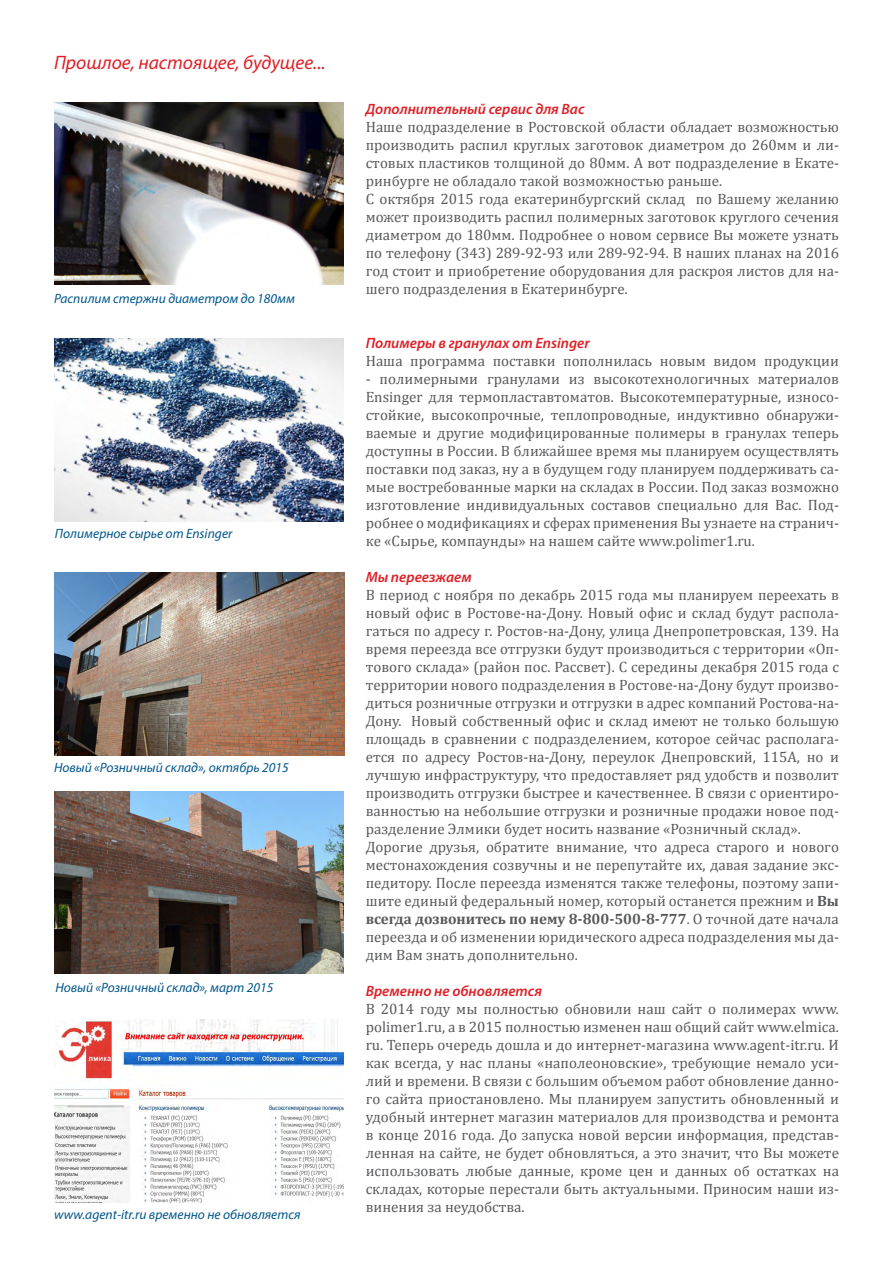
<style>
.page{position:relative;width:893px;height:1263px;background:#fff}
.page>*{position:absolute;margin:0;border:0;box-sizing:border-box;transform-origin:0 0}
.t1{font:italic 19.5px "Myriad Pro";color:#df2027}
.t2{font:15px/18px "Cambria";color:#58595b}
.t3{font:italic 600 15px "Myriad Pro";color:#df2027}
.t4{font:italic 13.5px "Myriad Pro";color:#00578b}
.s1{font-weight:700}
</style>
<div class="page">
<img style="left:54px;top:102px;width:289px;height:182px">
<img style="left:54px;top:338px;width:289px;height:183px">
<img style="left:54px;top:1020px;width:289px;height:182px">
<img style="left:55px;top:573px;width:289px;height:183px">
<img style="left:54px;top:791px;width:289px;height:183px">
<h1 class="t1" style="left:54px;top:50px;width:273px">Прошлое, настоящее, будущее...</h1>
<p class="t4" style="left:54px;top:290px;width:243px">Распилим стержни диаметром до 180мм</p>
<p class="t4" style="left:55px;top:525px;width:179px">Полимерное сырье от Ensinger</p>
<p class="t4" style="left:54px;top:759px;width:236px">Новый «Розничный склад», октябрь 2015</p>
<p class="t4" style="left:55px;top:979px;width:219px">Новый «Розничный склад», март 2015</p>
<p class="t4" style="left:54px;top:1206px;width:248px">www.agent-itr.ru временно не обновляется</p>
<p class="t3" style="left:366px;top:99px;width:220px">Дополнительный сервис для Вас</p>
<p class="t2" style="left:366px;top:118px;width:475px">Наше подразделение в Ростовской области обладает возможностью производить распил круглых заготовок диаметром до 260мм и ли&shy;стовых пластиков толщиной до 80мм. А вот подразделение в Екате&shy;ринбурге не обладало такой возможностью раньше.<br>С октября 2015 года екатеринбургский склад по Вашему желанию может производить распил полимерных заготовок круглого сечения диаметром до 180мм. Подробнее о новом сервисе Вы можете узнать по телефону (343) 289-92-93 или 289-92-94. В наших планах на 2016 год стоит и приобретение оборудования для раскроя листов для на&shy;шего подразделения в Екатеринбурге.</p>
<p class="t3" style="left:366px;top:333px;width:225px">Полимеры в гранулах от Ensinger</p>
<p class="t2" style="left:366px;top:352px;width:475px">Наша программа поставки пополнилась новым видом продукции</p>
<p class="t2" style="left:366px;top:370px;width:475px;text-align:justify">- полимерными гранулами из высокотехнологичных материалов Ensinger для термопластавтоматов. Высокотемпературные, износо&shy;стойкие, высокопрочные, теплопроводные, индуктивно обнаружи&shy;ваемые и другие модифицированные полимеры в гранулах теперь доступны в России. В ближайшее время мы планируем осуществлять поставки под заказ, ну а в будущем году планируем поддерживать са&shy;мые востребованные марки на складах в России. Под заказ возможно изготовление индивидуальных составов специально для Вас. Под&shy;робнее о модификациях и сферах применения Вы узнаете на странич&shy;ке «Сырье, компаунды» на нашем сайте www.polimer1.ru.</p>
<p class="t3" style="left:366px;top:567px;width:108px">Мы переезжаем</p>
<p class="t2" style="left:366px;top:586px;width:475px">В период с ноября по декабрь 2015 года мы планируем переехать в новый офис в Ростове-на-Дону. Новый офис и склад будут распола&shy;гаться по адресу г. Ростов-на-Дону, улица Днепропетровская, 139. На время переезда все отгрузки будут производиться с территории «Оп&shy;тового склада» (район пос. Рассвет). С середины декабря 2015 года с территории нового подразделения в Ростове-на-Дону будут произво&shy;диться розничные отгрузки и отгрузки в адрес компаний Ростова-на-Дону. Новый собственный офис и склад имеют не только большую площадь в сравнении с подразделением, которое сейчас располага&shy;ется по адресу Ростов-на-Дону, переулок Днепровский, 115А, но и лучшую инфраструктуру, что предоставляет ряд удобств и позволит производить отгрузки быстрее и качественнее. В связи с ориентиро&shy;ванностью на небольшие отгрузки и розничные продажи новое под&shy;разделение Элмики будет носить название «Розничный склад».<br>Дорогие друзья, обратите внимание, что адреса старого и нового местонахождения созвучны и не перепутайте их, давая задание экс&shy;педитору. После переезда изменятся также телефоны, поэтому запи&shy;шите единый федеральный номер, который останется прежним и <span class="s1">Вы всегда дозвонитесь по нему 8-800-500-8-777</span>. О точной дате начала переезда и об изменении юридического адреса подразделения мы да&shy;дим Вам знать дополнительно.</p>
<p class="t3" style="left:366px;top:981px;width:178px">Временно не обновляется</p>
<p class="t2" style="left:366px;top:1000px;width:475px;text-align:justify">В 2014 году мы полностью обновили наш сайт о полимерах www. polimer1.ru, а в 2015 полностью изменен наш общий сайт www.elmica. ru. Теперь очередь дошла и до интернет-магазина www.agent-itr.ru. И как всегда, у нас планы «наполеоновские», требующие немало уси&shy;лий и времени. В связи с большим объемом работ обновление данно&shy;го сайта приостановлено. Мы планируем запустить обновленный и удобный интернет магазин материалов для производства и ремонта в конце 2016 года. До запуска новой версии информация, представ&shy;ленная на сайте, не будет обновляться, а это значит, что Вы можете использовать любые данные, кроме цен и данных об остатках на складах, которые перестали быть актуальными. Приносим наши из&shy;винения за неудобства.</p>
</div>
